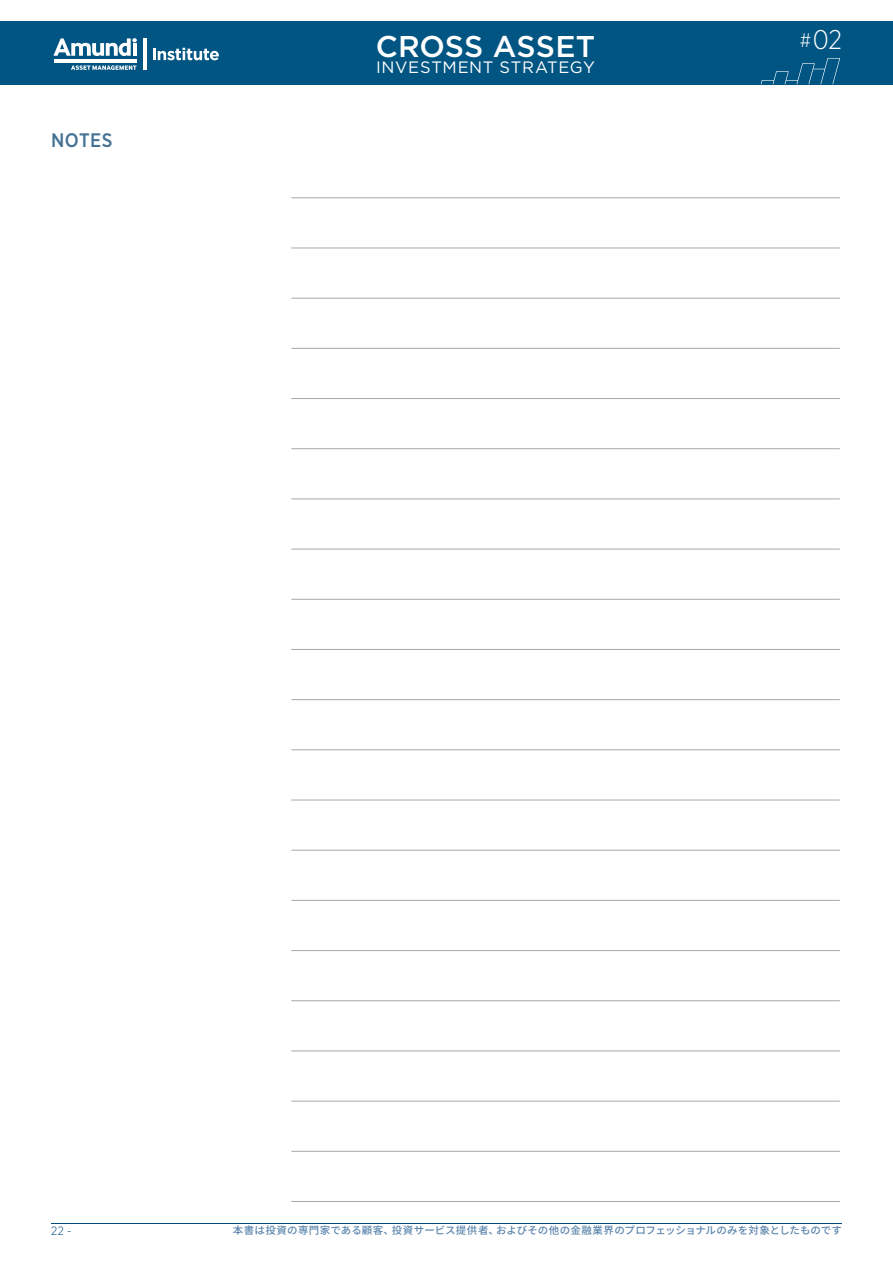
<style>
.page{position:relative;width:893px;height:1263px;background:#fff}
.page>*{position:absolute;margin:0;border:0;box-sizing:border-box;transform-origin:0 0}
.t1{font:500 30px "Gotham";letter-spacing:.005em;color:#fff}
.t2{font:300 27px "Gotham Narrow";color:#fff}
.t3{font:500 19.5px "Gotham Narrow";letter-spacing:.025em;color:#447294}
.t4{font:16.5px "Gotham";letter-spacing:.035em;color:#fff}
.t5{font:300 12px "Gotham Narrow";color:#004c7c}
.t6{font:500 10.35px "Noto Sans CJ Kjp";letter-spacing:.015em;color:#5c85ad}
.s1{font-size:19.5px}
</style>
<div class="page">
<hr style="left:51px;top:1222px;width:791px;height:1px;background:#004c7c">
<div style="left:0;top:21px;width:893px;height:64px;background:#005583"></div>
<svg style="left:53px;top:38px;width:84px;height:18px"></svg>
<hr style="left:54px;top:59px;width:82px;height:3px;background:#fff">
<svg style="left:71px;top:65px;width:65px;height:5px"></svg>
<hr style="left:143px;top:38px;width:3px;height:32px;background:#fff">
<svg style="left:153px;top:48px;width:66px;height:12px"></svg>
<svg style="left:761px;top:58px;width:79px;height:26px"></svg>
<hr style="left:291px;top:198px;width:549px;height:1px;background:#a8a8a7">
<hr style="left:291px;top:599px;width:549px;height:1px;background:#a8a8a7">
<hr style="left:291px;top:398px;width:549px;height:1px;background:#a8a8a7">
<hr style="left:291px;top:800px;width:549px;height:1px;background:#a8a8a7">
<hr style="left:291px;top:1000px;width:549px;height:1px;background:#a8a8a7">
<hr style="left:291px;top:298px;width:549px;height:1px;background:#a8a8a7">
<hr style="left:291px;top:699px;width:549px;height:1px;background:#a8a8a7">
<hr style="left:291px;top:499px;width:549px;height:1px;background:#a8a8a7">
<hr style="left:291px;top:900px;width:549px;height:1px;background:#a8a8a7">
<hr style="left:291px;top:1101px;width:549px;height:1px;background:#a8a8a7">
<hr style="left:291px;top:248px;width:549px;height:1px;background:#a8a8a7">
<hr style="left:291px;top:649px;width:549px;height:1px;background:#a8a8a7">
<hr style="left:291px;top:448px;width:549px;height:1px;background:#a8a8a7">
<hr style="left:291px;top:850px;width:549px;height:1px;background:#a8a8a7">
<hr style="left:291px;top:1051px;width:549px;height:1px;background:#a8a8a7">
<hr style="left:291px;top:348px;width:549px;height:1px;background:#a8a8a7">
<hr style="left:291px;top:749px;width:549px;height:1px;background:#a8a8a7">
<hr style="left:291px;top:549px;width:549px;height:1px;background:#a8a8a7">
<hr style="left:291px;top:950px;width:549px;height:1px;background:#a8a8a7">
<hr style="left:291px;top:1151px;width:549px;height:1px;background:#a8a8a7">
<hr style="left:291px;top:1201px;width:549px;height:1px;background:#a8a8a7">
<h3 class="t3" style="left:51px;top:128px;width:63px">NOTES</h3>
<h1 class="t1" style="left:376px;top:27px;width:221px">CROSS ASSET</h1>
<h2 class="t2" style="left:800px;top:23px;width:44px"><span class="s1">#</span> 02</h2>
<h3 class="t4" style="left:376px;top:57px;width:220px">INVESTMENT STRATEGY</h3>
<p class="t5" style="left:51px;top:1224px;width:22px">22 -</p>
<p class="t6" style="left:233px;top:1224px;width:610px">本書は投資の専門家である顧客、投資サービス提供者、およびその他の金融業界のプロフェッショナルのみを対象としたものです</p>
</div>
